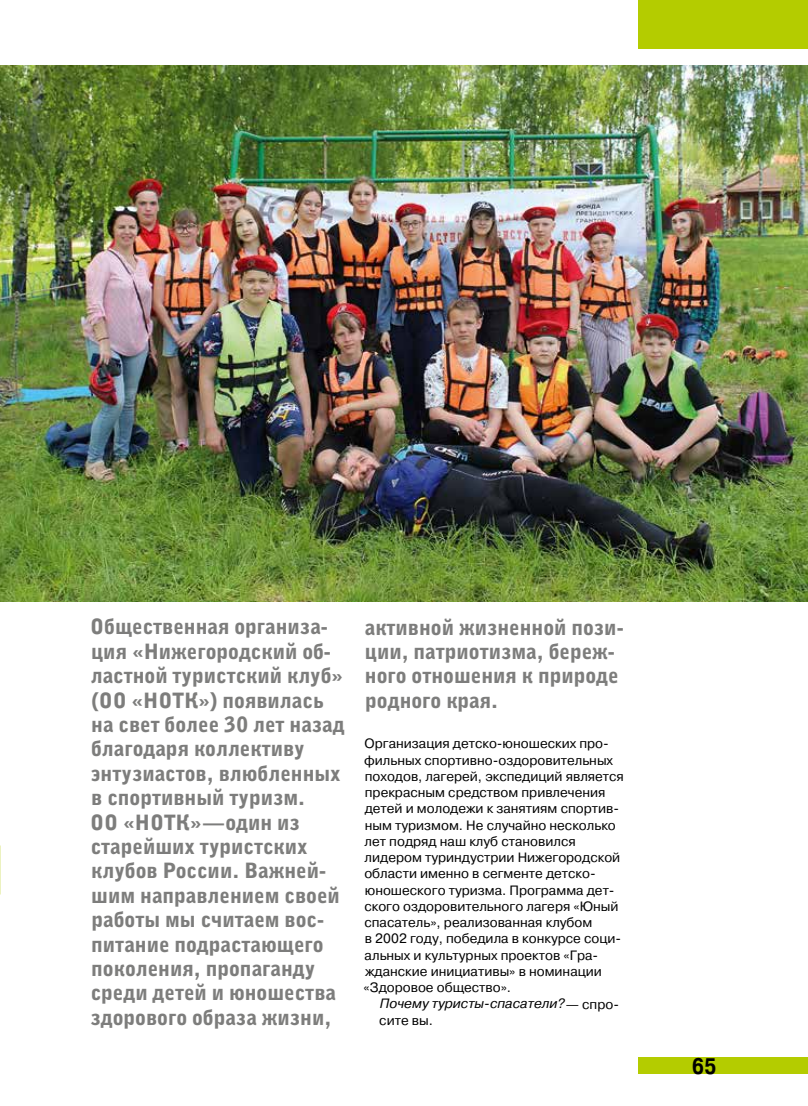
<style>
.page{position:relative;width:808px;height:1106px;background:#fff}
.page>*{position:absolute;margin:0;border:0;box-sizing:border-box;transform-origin:0 0}
.t1{font:700 22.5px "Pragmatica Cond";color:#000}
.t2{font:900 21px/24.5px "Bell Gothic C";color:#7d7d7c}
.t3{font:13.5px/16.2px "Pragmatica";color:#000}
.t4{font:italic 13.5px/16.4px "Pragmatica";color:#000}
.s1{font-style:normal}
</style>
<div class="page">
<div style="left:638px;top:0;width:170px;height:49px;background:#b4cc00"></div>
<img style="left:0;top:65px;width:808px;height:537px">
<div style="left:638px;top:1057px;width:170px;height:16px;background:#b4cc00"></div>
<p class="t2" style="left:90px;top:614px;width:256px">Общественная организа&shy;ция «Нижегородский об&shy;ластной туристский клуб» (ОО «НОТК») появилась на свет более 30 лет назад благодаря коллективу энтузиастов, влюбленных в спортивный туризм.<br>ОО «НОТК»—один из старейших туристских клубов России. Важней&shy;шим направлением своей работы мы считаем вос&shy;питание подрастающего поколения, пропаганду среди детей и юношества здорового образа жизни,</p>
<h2 class="t2" style="left:365px;top:615px;width:260px">активной жизненной пози&shy;ции, патриотизма, береж&shy;ного отношения к природе родного края.</h2>
<p class="t3" style="left:363px;top:735px;width:262px">Организация детско-юношеских про&shy;фильных спортивно-оздоровительных походов, лагерей, экспедиций является прекрасным средством привлечения детей и молодежи к занятиям спортив&shy;ным туризмом. Не случайно несколько лет подряд наш клуб становился лидером туриндустрии Нижегородской области именно в сегменте детско&shy;юношеского туризма. Программа дет&shy;ского оздоровительного лагеря «Юный спасатель», реализованная клубом<br>в 2002 году, победила в конкурсе соци&shy;альных и культурных проектов «Гра&shy;жданские инициативы» в номинации «Здоровое общество».</p>
<p class="t4" style="left:379px;top:995px;width:241px">Почему туристы-спасатели?<span class="s1">— спро&shy;сите вы.</span></p>
<h1 class="t1" style="left:692px;top:1052px;width:27px">65</h1>
</div>
